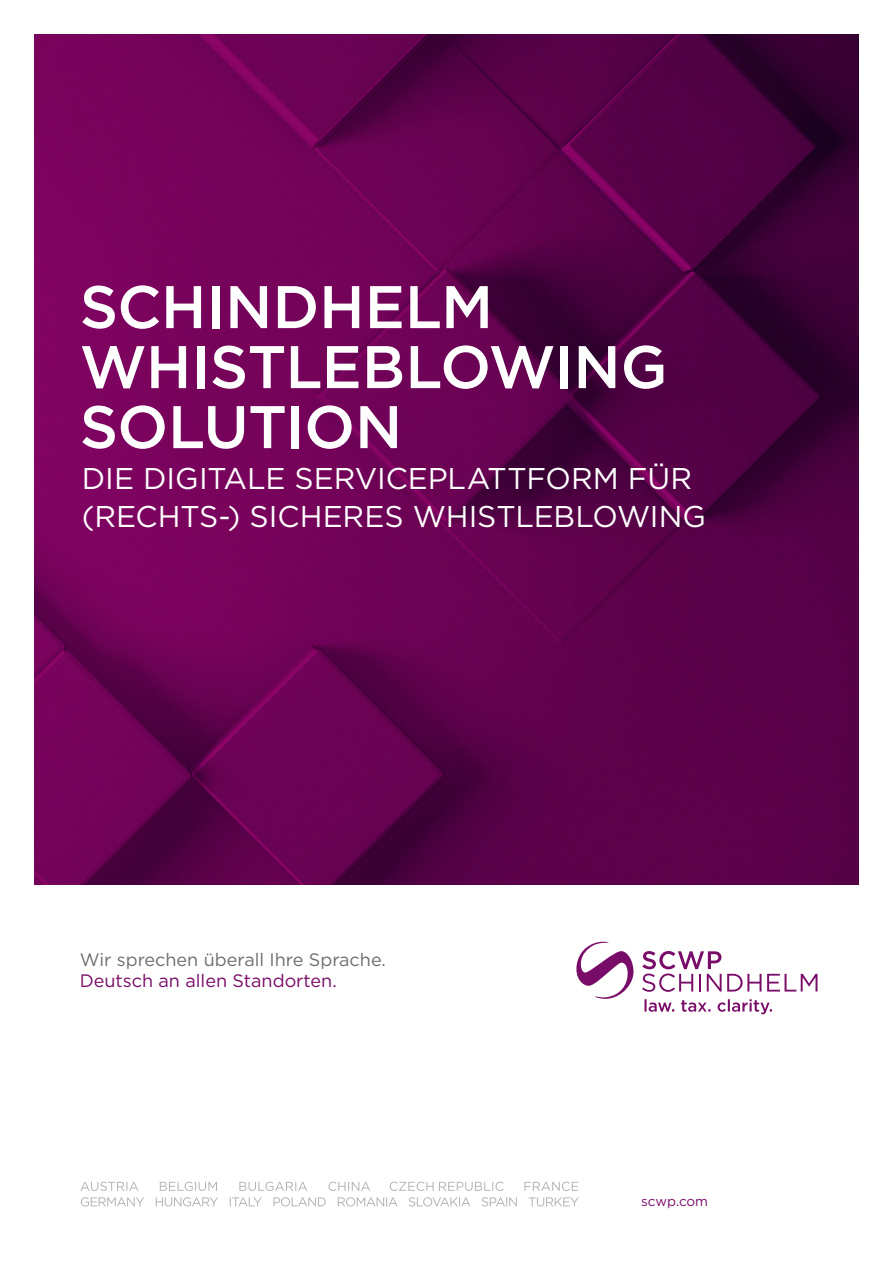
<style>
.page{position:relative;width:893px;height:1263px;background:#fff}
.page>*{position:absolute;margin:0;border:0;box-sizing:border-box;transform-origin:0 0}
.t1{font:500 60px/60px "Gotham";letter-spacing:-.01em;color:#fff}
.t2{font:30px/37.5px "Gotham";color:#fff}
.t3{font:18px "Gotham";color:#6e6e6e}
.t4{font:18px "Gotham";color:#790c68}
.t5{font:13.5px "Gotham";color:#790c68}
</style>
<div class="page">
<img style="left:34px;top:34px;width:825px;height:850px">
<svg style="left:81px;top:1197px;width:498px;height:9px"></svg>
<svg style="left:80px;top:1182px;width:498px;height:9px"></svg>
<svg style="left:576px;top:942px;width:58px;height:57px"></svg>
<svg style="left:642px;top:951px;width:119px;height:41px"></svg>
<svg style="left:767px;top:974px;width:50px;height:17px"></svg>
<svg style="left:644px;top:999px;width:128px;height:15px"></svg>
<h1 class="t1" style="left:80px;top:276px;width:589px">SCHINDHELM<br>WHISTLEBLOWING<br>SOLUTION</h1>
<p class="t2" style="left:82px;top:459px;width:626px">DIE DIGITALE SERVICEPLATTFORM FÜR (RECHTS-) SICHERES WHISTLEBLOWING</p>
<p class="t3" style="left:80px;top:948px;width:308px">Wir sprechen überall Ihre Sprache.</p>
<p class="t4" style="left:80px;top:969px;width:258px">Deutsch an allen Standorten.</p>
<p class="t5" style="left:641px;top:1192px;width:68px">scwp.com</p>
</div>
